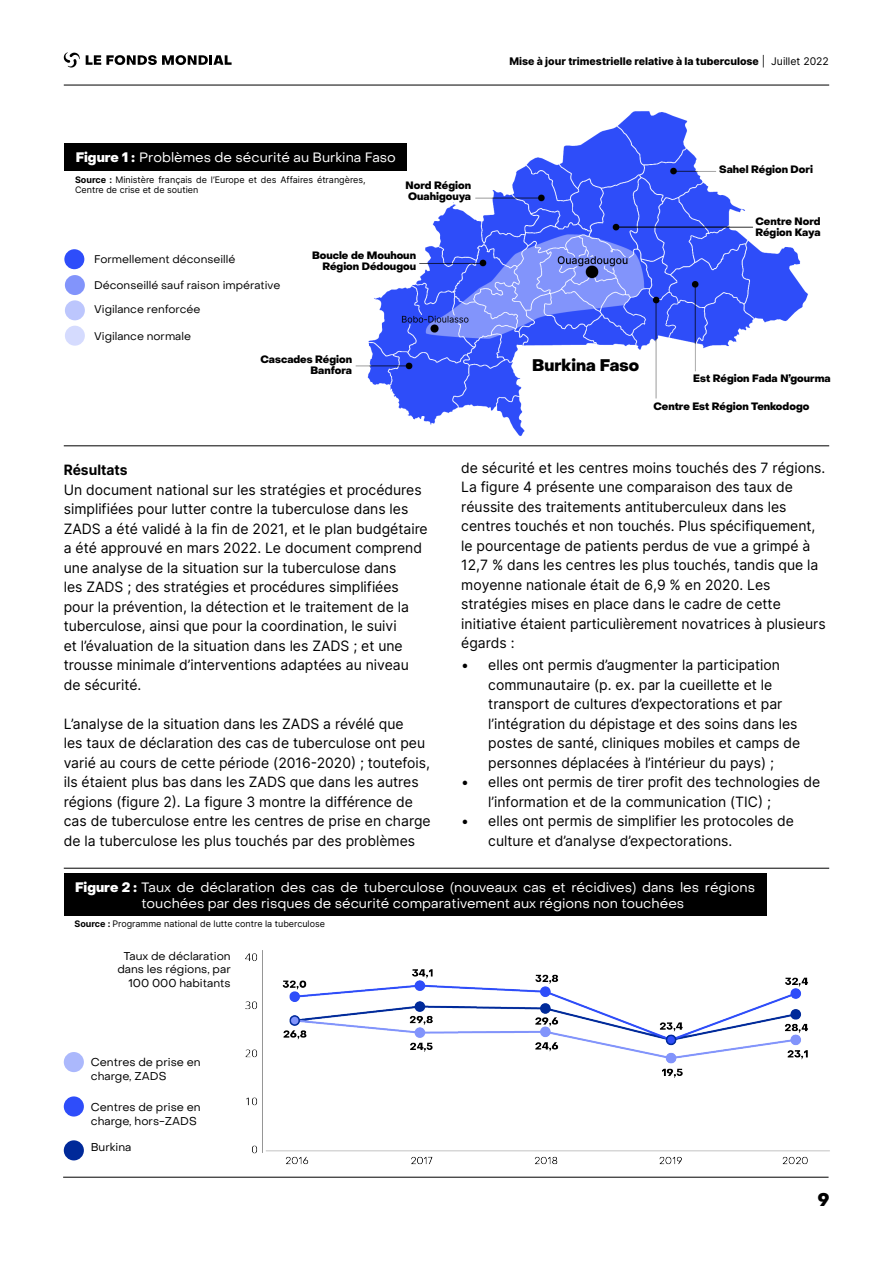
<style>
.page{position:relative;width:893px;height:1263px;background:#fff}
.page>*{position:absolute;margin:0;border:0;box-sizing:border-box;transform-origin:0 0}
.t1{font:800 18px "Object Sans";color:#000}
.NEW_HEADING{font:800 16.5px "Object Sans";color:#000}
.NEW_BODY{font:14.25px/19.5px "Inter";color:#000}
.NEW_BODY-2{font:700 14.25px "Inter";color:#000}
.NEW_HEADING-2{font:13.5px/16.2px "Object Sans";color:#fff;text-align:center}
.NEW_HEADING-3{font:11.25px/13.5px "Object Sans";color:#000}
.NEW_HEADING-4{font:11.1px "Object Sans";color:#000}
.NEW_HEADING-5{font:800 10.5px "Object Sans";color:#000}
.t2{font:800 10.5px "Inter";color:#000}
.NEW_HEADING-6{font:9px/10.8px "Inter";color:#000}
.s1{font-weight:800}
.s2{font-weight:700}
.s3{font-weight:400}
</style>
<div class="page">
<hr style="left:64px;top:85px;width:765px;height:1px;background:#000">
<svg style="left:86px;top:55px;width:146px;height:10px"></svg>
<svg style="left:63px;top:52px;width:17px;height:16px"></svg>
<img style="left:63px;top:874px;width:767px;height:304px">
<img style="left:323px;top:111px;width:485px;height:326px">
<hr style="left:63px;top:1177px;width:765px;height:1px;background:#000">
<hr style="left:64px;top:868px;width:765px;height:1px;background:#000">
<hr style="left:64px;top:445px;width:765px;height:1px;background:#000">
<div style="left:64px;top:144px;width:342px;height:27px;background:#000"></div>
<div style="left:64px;top:874px;width:702px;height:42px;background:#000"></div>
<div style="left:64px;top:249px;width:20px;height:20px;background:#2e4dfa;border-radius:50%"></div>
<div style="left:65px;top:275px;width:20px;height:20px;background:#8294fb;border-radius:50%"></div>
<div style="left:65px;top:300px;width:20px;height:20px;background:#bcc6fd;border-radius:50%"></div>
<div style="left:65px;top:326px;width:20px;height:20px;background:#d5dbfe;border-radius:50%"></div>
<div style="left:64px;top:1052px;width:20px;height:20px;background:#abb8fc;border-radius:50%"></div>
<div style="left:64px;top:1096px;width:20px;height:20px;background:#2e4dfa;border-radius:50%"></div>
<div style="left:64px;top:1140px;width:20px;height:20px;background:#002999;border-radius:50%"></div>
<p class="NEW_HEADING-2" style="left:76px;top:149px;width:322px"><span class="s1">Figure 1 :</span> Problèmes de sécurité au Burkina Faso</p>
<p class="NEW_HEADING-6" style="left:75px;top:174px;width:292px"><span class="s2">Source :</span> Ministère français de l’Europe et des Affaires étrangères,<br>Centre de crise et de soutien</p>
<p class="NEW_HEADING-5" style="left:406px;top:179px;width:67px">Nord Région</p>
<p class="NEW_HEADING-5" style="left:408px;top:190px;width:64px">Ouahigouya</p>
<p class="NEW_HEADING-4" style="left:94px;top:252px;width:143px">Formellement déconseillé</p>
<p class="NEW_HEADING-4" style="left:94px;top:278px;width:188px">Déconseillé sauf raison impérative</p>
<p class="NEW_HEADING-4" style="left:94px;top:303px;width:108px">Vigilance renforcée</p>
<p class="NEW_HEADING-4" style="left:94px;top:329px;width:98px">Vigilance normale</p>
<p class="NEW_HEADING-5" style="left:312px;top:249px;width:105px">Boucle de Mouhoun</p>
<p class="NEW_HEADING-5" style="left:322px;top:260px;width:95px">Région Dédougou</p>
<p class="NEW_HEADING-5" style="left:260px;top:353px;width:93px">Cascades Région</p>
<p class="NEW_HEADING-5" style="left:311px;top:364px;width:43px">Banfora</p>
<p class="t2" style="left:509px;top:53px;width:321px">Mise à jour trimestrielle relative à la tuberculose <span class="s3">| Juillet 2022</span></p>
<p class="NEW_HEADING-5" style="left:719px;top:163px;width:95px">Sahel Région Dori</p>
<p class="NEW_HEADING-5" style="left:755px;top:215px;width:67px">Centre Nord</p>
<p class="NEW_HEADING-5" style="left:755px;top:226px;width:67px">Région Kaya</p>
<p class="NEW_HEADING" style="left:532px;top:355px;width:109px">Burkina Faso</p>
<p class="NEW_HEADING-5" style="left:693px;top:372px;width:139px">Est Région Fada N’gourma</p>
<p class="NEW_HEADING-5" style="left:653px;top:399px;width:158px">Centre Est Région Tenkodogo</p>
<p class="NEW_BODY-2" style="left:64px;top:459px;width:65px">Résultats</p>
<p class="NEW_BODY" style="left:64px;top:479px;width:365px">Un document national sur les stratégies et procédures simplifiées pour lutter contre la tuberculose dans les ZADS a été validé à la fin de 2021, et le plan budgétaire a été approuvé en mars 2022. Le document comprend une analyse de la situation sur la tuberculose dans<br>les ZADS ; des stratégies et procédures simplifiées pour la prévention, la détection et le traitement de la tuberculose, ainsi que pour la coordination, le suivi<br>et l’évaluation de la situation dans les ZADS ; et une trousse minimale d’interventions adaptées au niveau de sécurité.</p>
<p class="NEW_BODY" style="left:64px;top:713px;width:368px">L’analyse de la situation dans les ZADS a révélé que<br>les taux de déclaration des cas de tuberculose ont peu varié au cours de cette période (2016-2020) ; toutefois, ils étaient plus bas dans les ZADS que dans les autres régions (figure 2). La figure 3 montre la différence de cas de tuberculose entre les centres de prise en charge de la tuberculose les plus touchés par des problèmes</p>
<p class="NEW_BODY" style="left:461px;top:457px;width:366px">de sécurité et les centres moins touchés des 7 régions.<br>La figure 4 présente une comparaison des taux de réussite des traitements antituberculeux dans les centres touchés et non touchés. Plus spécifiquement, le pourcentage de patients perdus de vue a grimpé à 12,7 % dans les centres les plus touchés, tandis que la moyenne nationale était de 6,9 % en 2020. Les stratégies mises en place dans le cadre de cette initiative étaient particulièrement novatrices à plusieurs égards :</p>
<p class="NEW_BODY" style="left:488px;top:655px;width:313px;text-indent:-27px">• elles ont permis d’augmenter la participation communautaire (p. ex. par la cueillette et le transport de cultures d’expectorations et par l’intégration du dépistage et des soins dans les postes de santé, cliniques mobiles et camps de personnes déplacées à l’intérieur du pays) ;</p>
<p class="NEW_BODY" style="left:488px;top:772px;width:333px;text-indent:-27px">• elles ont permis de tirer profit des technologies de l’information et de la communication (TIC) ;</p>
<p class="NEW_BODY" style="left:488px;top:811px;width:307px;text-indent:-27px">• elles ont permis de simplifier les protocoles de culture et d’analyse d’expectorations.</p>
<p class="NEW_HEADING-2" style="left:75px;top:879px;width:681px"><span class="s1">Figure 2 :</span> Taux de déclaration des cas de tuberculose (nouveaux cas et récidives) dans les régions touchées par des risques de sécurité comparativement aux régions non touchées</p>
<p class="NEW_HEADING-6" style="left:74px;top:918px;width:252px"><span class="s2">Source :</span> Programme national de lutte contre la tuberculose</p>
<p class="NEW_HEADING-3" style="left:117px;top:949px;width:115px;text-align:right">Taux de déclaration dans les régions, par<br>100 000 habitants</p>
<p class="NEW_HEADING-3" style="left:91px;top:1055px;width:111px">Centres de prise en charge, ZADS</p>
<p class="NEW_HEADING-3" style="left:91px;top:1101px;width:111px">Centres de prise en charge, hors-ZADS</p>
<p class="NEW_HEADING-3" style="left:91px;top:1140px;width:42px">Burkina</p>
<p class="t1" style="left:818px;top:1188px;width:13px">9</p>
</div>
